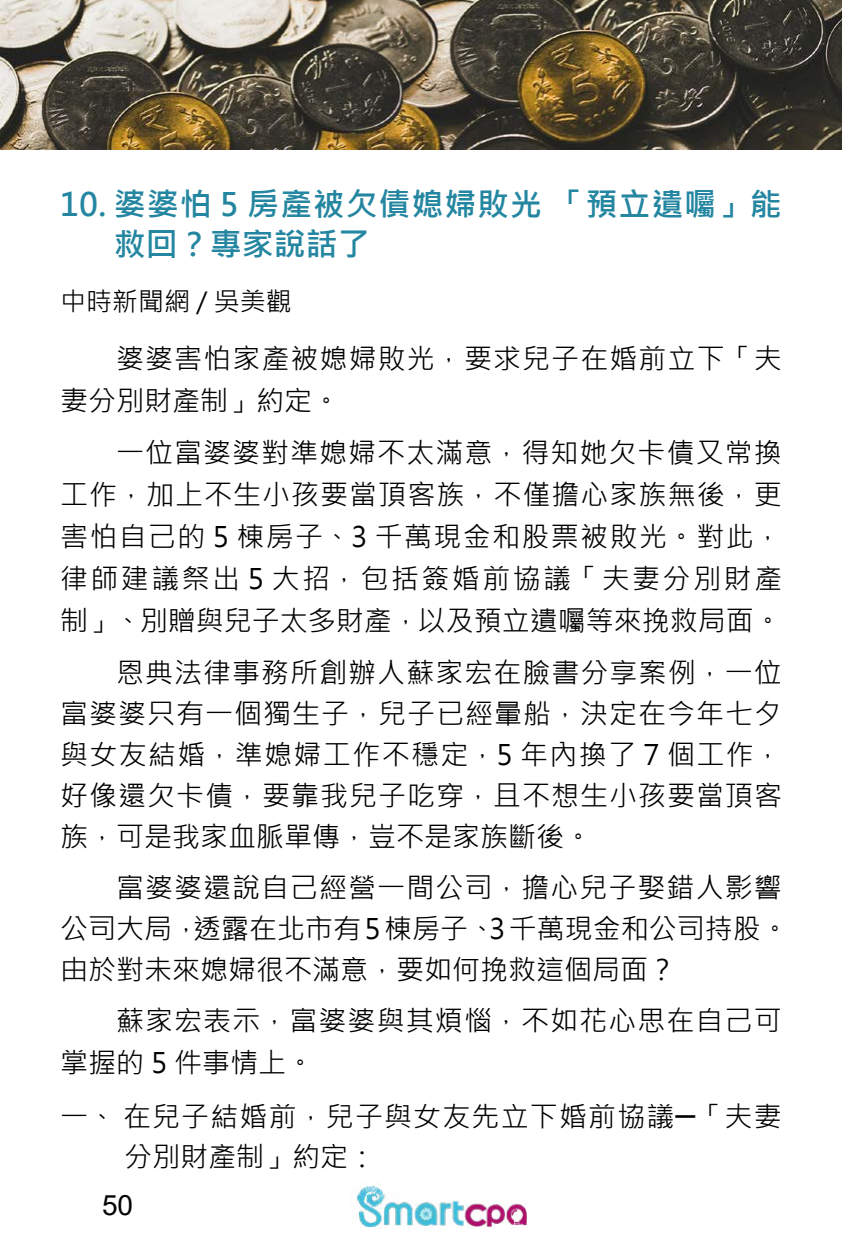
<style>
.page{position:relative;width:842px;height:1252px;background:#fff}
.page>*{position:absolute;margin:0;border:0;box-sizing:border-box;transform-origin:0 0}
.t1{font:700 32px/40px "Microsoft Jheng Hei";letter-spacing:.025em;color:#2486a0}
.t2{font:28px/42px "Microsoft Jheng Hei";letter-spacing:.035em;color:#000}
.t3{font:28px/41px "Microsoft Jheng Hei";color:#000}
.t4{font:28px "Arial";color:#000}
.t5{font:26px "Microsoft Jheng Hei";color:#000}
</style>
<div class="page">
<img style="left:357px;top:1182px;width:170px;height:46px">
<img style="left:0;top:0;width:842px;height:150px">
<p class="t1" style="left:114px;top:185px;width:669px;text-indent:-54px">10. 婆婆怕 5 房產被欠債媳婦敗光 「預立遺囑」能救回？專家說話了</p>
<p class="t5" style="left:60px;top:285px;width:233px">中時新聞網 / 吳美觀</p>
<p class="t2" style="left:60px;top:338px;width:723px;text-indent:56px">婆婆害怕家產被媳婦敗光，要求兒子在婚前立下「夫妻分別財產制」約定。</p>
<p class="t2" style="left:60px;top:432px;width:724px;text-align:justify;text-indent:56px">一位富婆婆對準媳婦不太滿意，得知她欠卡債又常換工作，加上不生小孩要當頂客族，不僅擔心家族無後，更害怕自己的 5 棟房子、3 千萬現金和股票被敗光。對此，律師建議祭出 5 大招，包括簽婚前協議「夫妻分別財產制」、別贈與兒子太多財產，以及預立遺囑等來挽救局面。</p>
<p class="t2" style="left:60px;top:652px;width:724px;line-height:41px;text-align:justify;text-indent:56px">恩典法律事務所創辦人蘇家宏在臉書分享案例，一位富婆婆只有一個獨生子，兒子已經暈船，決定在今年七夕與女友結婚，準媳婦工作不穩定，5 年內換了 7 個工作，好像還欠卡債，要靠我兒子吃穿，且不想生小孩要當頂客族，可是我家血脈單傳，豈不是家族斷後。</p>
<p class="t3" style="left:60px;top:867px;width:730px;text-indent:56px">富婆婆還說自己經營一間公司，擔心兒子娶錯人影響公司大局，透露在北市有 5棟房子、3千萬現金和公司持股。由於對未來媳婦很不滿意，要如何挽救這個局面？</p>
<p class="t2" style="left:60px;top:1000px;width:723px;text-indent:56px">蘇家宏表示，富婆婆與其煩惱，不如花心思在自己可掌握的 5 件事情上。</p>
<p class="t2" style="left:124px;top:1097px;width:659px;line-height:40px;text-indent:-64px">一、在兒子結婚前，兒子與女友先立下婚前協議─「夫妻分別財產制」約定：</p>
<p class="t4" style="left:102px;top:1186px;width:33px">50</p>
</div>
